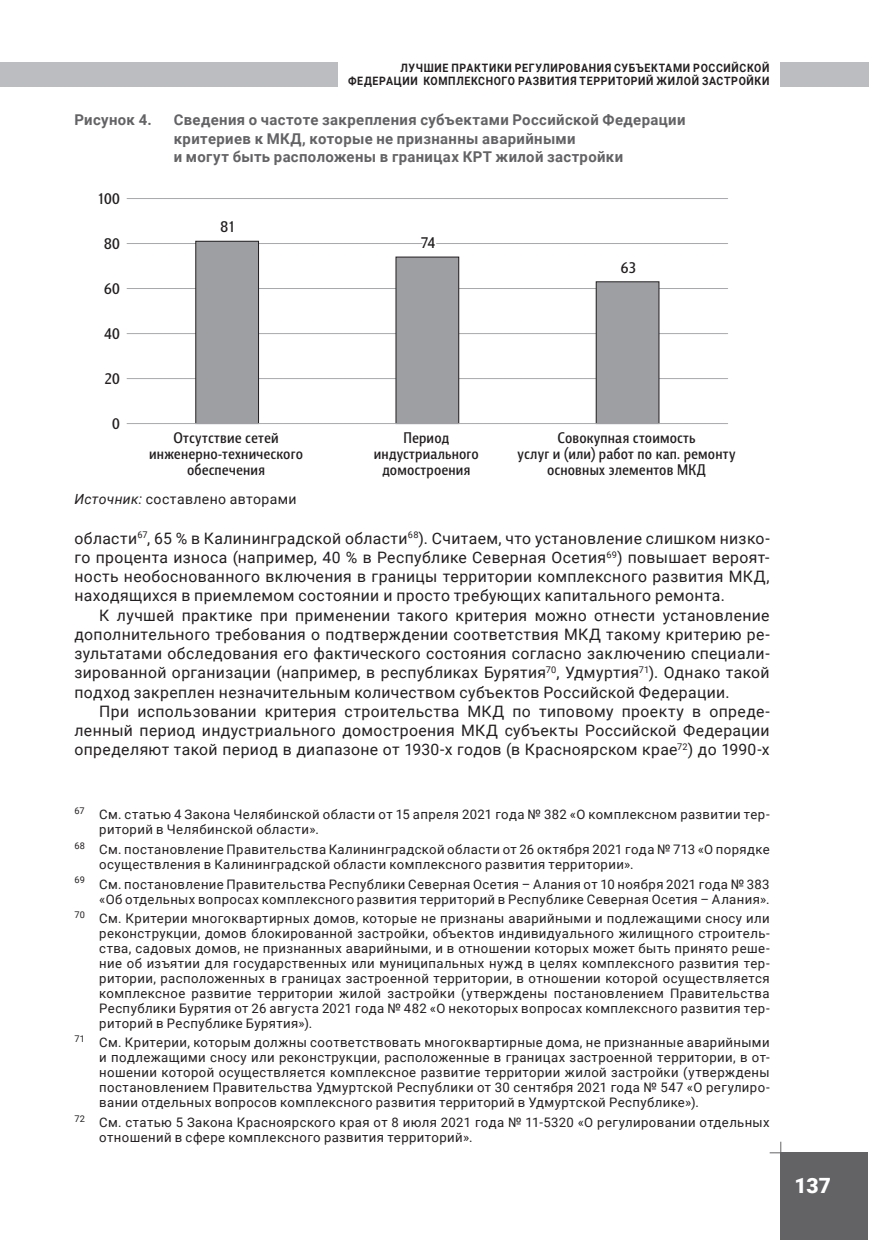
<style>
.page{position:relative;width:869px;height:1241px;background:#fff}
.page>*{position:absolute;margin:0;border:0;box-sizing:border-box;transform-origin:0 0}
.t1{font:900 21px "Roboto";color:#fff}
.text_00{font:15.75px/19.2px "Roboto";letter-spacing:.025em;color:#231f20;text-align:justify}
.t2{font:500 15.75px/15.8px "Barnaul Grotesk";letter-spacing:.01em;color:#231f20;text-align:center}
.tabl_NAZ{font:700 14.88px/18.4px "Roboto";letter-spacing:.025em;color:#636366}
.tabl_istochnik{font:14px "Roboto";letter-spacing:.025em;color:#231f20}
.snoska{font:13.12px/14.9px "Roboto";letter-spacing:.03em;color:#231f20}
.colon_t{font:700 11.55px/12.6px "Roboto";letter-spacing:.06em;color:#231f20;text-align:right;scale:.91 1}
.s1{font-style:italic}
</style>
<div class="page">
<div style="left:0;top:62px;width:868px;height:25px;background:#bcbdc0"></div>
<div style="left:780px;top:1152px;width:87px;height:87px;background:#636366"></div>
<hr style="left:769px;top:1152px;width:98px;height:1px;background:#636366">
<hr style="left:780px;top:1141px;width:1px;height:98px;background:#636366">
<hr style="left:127px;top:378px;width:600px;height:1px;background:#a8a9ad">
<hr style="left:127px;top:333px;width:600px;height:1px;background:#a8a9ad">
<hr style="left:127px;top:288px;width:600px;height:1px;background:#a8a9ad">
<hr style="left:127px;top:243px;width:600px;height:1px;background:#a8a9ad">
<hr style="left:127px;top:198px;width:600px;height:1px;background:#a8a9ad">
<div style="left:196px;top:241px;width:62px;height:182px;background:#9d9fa2"></div>
<div style="left:195px;top:241px;width:63px;height:182px;border:1px solid #231f20"></div>
<div style="left:396px;top:257px;width:62px;height:166px;background:#9d9fa2"></div>
<div style="left:395px;top:257px;width:64px;height:166px;border:1px solid #231f20"></div>
<div style="left:596px;top:282px;width:62px;height:141px;background:#9d9fa2"></div>
<div style="left:595px;top:281px;width:64px;height:142px;border:1px solid #231f20"></div>
<hr style="left:127px;top:423px;width:600px;height:1px;background:#a8a9ad">
<svg style="left:422px;top:243px;width:15px;height:1px"></svg>
<div style="left:337px;top:60px;width:442px;height:29px;background:#fff"></div>
<p class="colon_t" style="left:348px;top:61px;width:464px">ЛУЧШИЕ ПРАКТИКИ РЕГУЛИРОВАНИЯ СУБЪЕКТАМИ РОССИЙСКОЙ<br>ФЕДЕРАЦИИ КОМПЛЕКСНОГО РАЗВИТИЯ ТЕРРИТОРИЙ ЖИЛОЙ ЗАСТРОЙКИ</p>
<p class="tabl_NAZ" style="left:74px;top:110px;width:79px">Рисунок 4.</p>
<p class="tabl_NAZ" style="left:174px;top:110px;width:513px">Сведения о частоте закрепления субъектами Российской Федерации критериев к МКД, которые не признанны аварийными<br>и могут быть расположены в границах КРТ жилой застройки</p>
<p class="t2" style="left:97px;top:190px;width:24px">100</p>
<p class="t2" style="left:104px;top:235px;width:17px">80</p>
<p class="t2" style="left:104px;top:280px;width:17px">60</p>
<p class="t2" style="left:104px;top:325px;width:17px">40</p>
<p class="t2" style="left:105px;top:370px;width:17px">20</p>
<p class="t2" style="left:112px;top:415px;width:9px">0</p>
<p class="t2" style="left:220px;top:219px;width:16px">81</p>
<p class="t2" style="left:420px;top:234px;width:16px">74</p>
<p class="t2" style="left:620px;top:259px;width:17px">63</p>
<p class="t2" style="left:149px;top:430px;width:155px">Отсутствие сетей инженерно-технического обеспечения</p>
<p class="t2" style="left:374px;top:430px;width:106px">Период индустриального домостроения</p>
<p class="t2" style="left:517px;top:430px;width:219px">Совокупная стоимость<br>услуг и (или) работ по кап. ремонту основных элементов МКД</p>
<p class="tabl_istochnik" style="left:74px;top:489px;width:223px"><span class="s1">Источник:</span> составлено авторами</p>
<p class="text_00" style="left:74px;top:527px;width:696px">области<sup>67</sup>, 65 % в Калининградской области<sup>68</sup>). Считаем, что установление слишком низко&shy;го процента износа (например, 40 % в Республике Северная Осетия<sup>69</sup>) повышает вероят&shy;ность необоснованного включения в границы территории комплексного развития МКД, находящихся в приемлемом состоянии и просто требующих капитального ремонта.</p>
<p class="text_00" style="left:74px;top:604px;width:696px;text-indent:25px">К лучшей практике при применении такого критерия можно отнести установление дополнительного требования о подтверждении соответствия МКД такому критерию ре&shy;зультатами обследования его фактического состояния согласно заключению специали&shy;зированной организации (например, в республиках Бурятия<sup>70</sup>, Удмуртия<sup>71</sup>). Однако такой подход закреплен незначительным количеством субъектов Российской Федерации.</p>
<p class="text_00" style="left:74px;top:701px;width:696px;text-indent:25px">При использовании критерия строительства МКД по типовому проекту в опреде&shy;ленный период индустриального домостроения МКД субъекты Российской Федерации определяют такой период в диапазоне от 1930-х годов (в Красноярском крае<sup>72</sup>) до 1990-х</p>
<p class="snoska" style="left:99px;top:806px;width:671px;text-indent:-25px"><sup>67</sup> См. статью 4 Закона Челябинской области от 15 апреля 2021 года № 382 «О комплексном развитии тер&shy;риторий в Челябинской области».</p>
<p class="snoska" style="left:99px;top:841px;width:671px;text-indent:-25px"><sup>68</sup> См. постановление Правительства Калининградской области от 26 октября 2021 года № 713 «О порядке осуществления в Калининградской области комплексного развития территории».</p>
<p class="snoska" style="left:74px;top:875px;width:696px;text-align:right"><sup>69</sup> См. постановление Правительства Республики Северная Осетия – Алания от 10 ноября 2021 года № 383 «Об отдельных вопросах комплексного развития территорий в Республике Северная Осетия – Алания».</p>
<p class="snoska" style="left:99px;top:910px;width:671px;text-align:justify;text-indent:-25px"><sup>70</sup> См. Критерии многоквартирных домов, которые не признаны аварийными и подлежащими сносу или реконструкции, домов блокированной застройки, объектов индивидуального жилищного строитель&shy;ства, садовых домов, не признанных аварийными, и в отношении которых может быть принято реше&shy;ние об изъятии для государственных или муниципальных нужд в целях комплексного развития тер&shy;ритории, расположенных в границах застроенной территории, в отношении которой осуществляется комплексное развитие территории жилой застройки (утверждены постановлением Правительства Республики Бурятия от 26 августа 2021 года № 482 «О некоторых вопросах комплексного развития тер&shy;риторий в Республике Бурятия»).</p>
<p class="snoska" style="left:99px;top:1034px;width:671px;text-align:justify;text-indent:-25px"><sup>71</sup> См. Критерии, которым должны соответствовать многоквартирные дома, не признанные аварийными и подлежащими сносу или реконструкции, расположенные в границах застроенной территории, в от&shy;ношении которой осуществляется комплексное развитие территории жилой застройки (утверждены постановлением Правительства Удмуртской Республики от 30 сентября 2021 года № 547 «О регулиро&shy;вании отдельных вопросов комплексного развития территорий в Удмуртской Республике»).</p>
<p class="snoska" style="left:99px;top:1113px;width:671px;text-indent:-25px"><sup>72</sup> См. статью 5 Закона Красноярского края от 8 июля 2021 года № 11-5320 «О регулировании отдельных отношений в сфере комплексного развития территорий».</p>
<h1 class="t1" style="left:794px;top:1170px;width:38px">137</h1>
</div>
